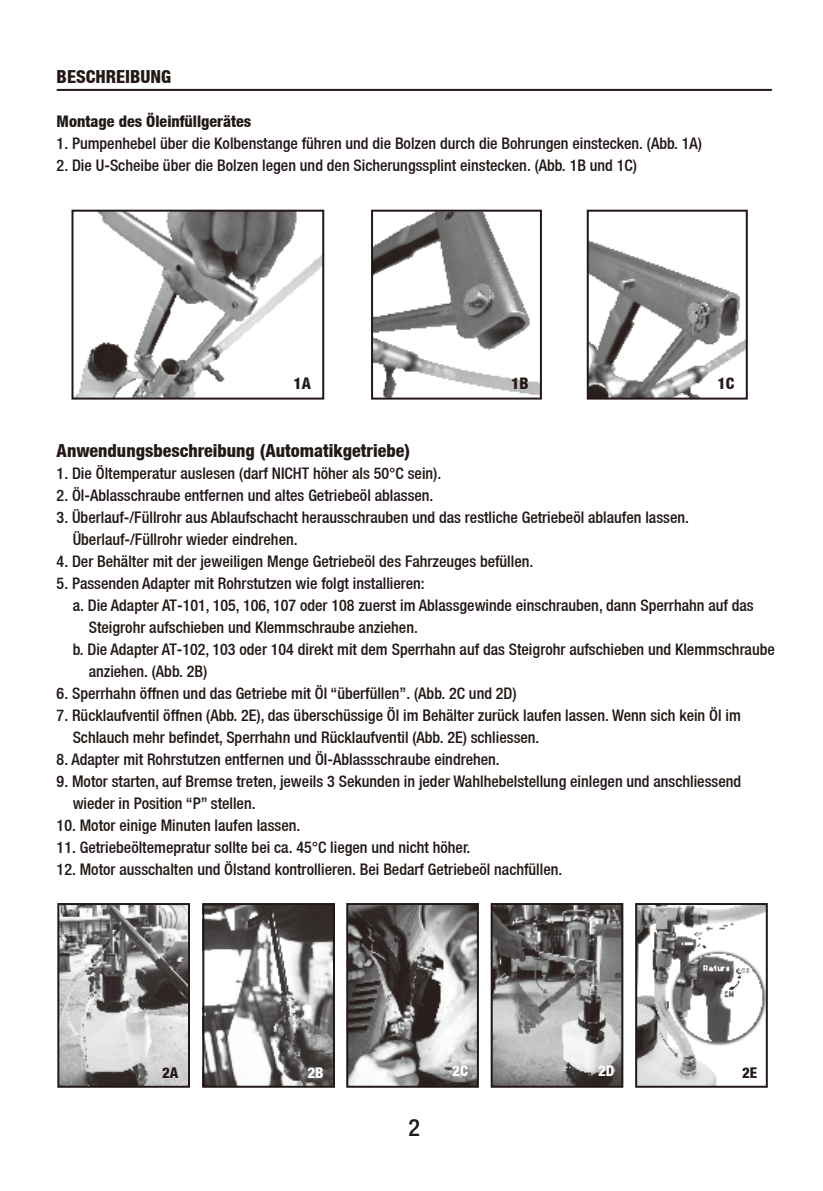
<style>
.page{position:relative;width:823px;height:1191px;background:#fff}
.page>*{position:absolute;margin:0;border:0;box-sizing:border-box;transform-origin:0 0}
.t1{font:500 condensed 24px "Helvetica Neue LT";color:#221815}
.t2{font:800 condensed 18px "Helvetica Neue LT";color:#221815}
.t3{font:500 condensed 16px/22px "Helvetica Neue LT";color:#221815}
.t4{font:800 condensed 16px "Helvetica Neue LT";color:#221815}
.t5{font:800 condensed 14.8px "Helvetica Neue LT";color:#fff}
.t6{font:800 condensed 14.8px "Helvetica Neue LT";color:#221815}
</style>
<div class="page">
<hr style="left:57px;top:89px;width:714px;height:2px;background:#221815">
<img style="left:76px;top:213px;width:245px;height:183px">
<div style="left:71px;top:210px;width:253px;height:189px;border:2px solid #221815"></div>
<img style="left:374px;top:213px;width:164px;height:183px">
<div style="left:371px;top:210px;width:170px;height:189px;border:2px solid #221815"></div>
<img style="left:589px;top:240px;width:155px;height:156px">
<div style="left:586px;top:210px;width:161px;height:189px;border:2px solid #221815"></div>
<img style="left:60px;top:906px;width:127px;height:178px">
<div style="left:57px;top:903px;width:133px;height:184px;border:2px solid #221815"></div>
<img style="left:205px;top:906px;width:127px;height:178px">
<div style="left:202px;top:903px;width:133px;height:184px;border:2px solid #221815"></div>
<img style="left:349px;top:906px;width:126px;height:178px">
<div style="left:346px;top:903px;width:132px;height:184px;border:2px solid #221815"></div>
<img style="left:493px;top:906px;width:127px;height:178px">
<div style="left:490px;top:903px;width:133px;height:184px;border:2px solid #221815"></div>
<img style="left:637px;top:906px;width:127px;height:178px">
<div style="left:634px;top:903px;width:133px;height:184px;border:2px solid #221815"></div>
<p class="t2" style="left:57px;top:65px;width:116px">BESCHREIBUNG</p>
<p class="t4" style="left:57px;top:111px;width:196px">Montage des Öleinfüllgerätes</p>
<p class="t3" style="left:57px;top:132px;width:646px">1. Pumpenhebel über die Kolbenstange führen und die Bolzen durch die Bohrungen einstecken. (Abb. 1A)</p>
<p class="t3" style="left:57px;top:154px;width:581px">2. Die U-Scheibe über die Bolzen legen und den Sicherungssplint einstecken. (Abb. 1B und 1C)</p>
<p class="t4" style="left:293px;top:373px;width:19px">1A</p>
<p class="t4" style="left:511px;top:373px;width:19px">1B</p>
<p class="t4" style="left:717px;top:373px;width:18px">1C</p>
<p class="t2" style="left:57px;top:439px;width:355px">Anwendungsbeschreibung (Automatikgetriebe)</p>
<p class="t3" style="left:57px;top:462px;width:386px">1. Die Öltemperatur auslesen (darf NICHT höher als 50°C sein).</p>
<p class="t3" style="left:57px;top:484px;width:378px">2. Öl-Ablasschraube entfernen und altes Getriebeöl ablassen.</p>
<p class="t3" style="left:73px;top:506px;width:617px;text-indent:-16px">3. Überlauf-/Füllrohr aus Ablaufschacht herausschrauben und das restliche Getriebeöl ablaufen lassen.<br>Überlauf-/Füllrohr wieder eindrehen.</p>
<p class="t3" style="left:57px;top:550px;width:478px">4. Der Behälter mit der jeweiligen Menge Getriebeöl des Fahrzeuges befüllen.</p>
<p class="t3" style="left:57px;top:572px;width:369px">5. Passenden Adapter mit Rohrstutzen wie folgt installieren:</p>
<p class="t3" style="left:73px;top:594px;width:682px">a. Die Adapter AT-101, 105, 106, 107 oder 108 zuerst im Ablassgewinde einschrauben, dann Sperrhahn auf das</p>
<p class="t3" style="left:89px;top:616px;width:330px">Steigrohr aufschieben und Klemmschraube anziehen.</p>
<p class="t3" style="left:73px;top:638px;width:703px">b. Die Adapter AT-102, 103 oder 104 direkt mit dem Sperrhahn auf das Steigrohr aufschieben und Klemmschraube</p>
<p class="t3" style="left:89px;top:660px;width:120px">anziehen. (Abb. 2B)</p>
<p class="t3" style="left:57px;top:682px;width:461px">6. Sperrhahn öffnen und das Getriebe mit Öl “überfüllen”. (Abb. 2C und 2D)</p>
<p class="t3" style="left:73px;top:704px;width:669px;text-indent:-16px">7. Rücklaufventil öffnen (Abb. 2E), das überschüssige Öl im Behälter zurück laufen lassen. Wenn sich kein Öl im<br>Schlauch mehr befindet, Sperrhahn und Rücklaufventil (Abb. 2E) schliessen.</p>
<p class="t3" style="left:57px;top:748px;width:444px">8. Adapter mit Rohrstutzen entfernen und Öl-Ablassschraube eindrehen.</p>
<p class="t3" style="left:73px;top:770px;width:669px;text-indent:-16px">9. Motor starten, auf Bremse treten, jeweils 3 Sekunden in jeder Wahlhebelstellung einlegen und anschliessend wieder in Position “P” stellen.</p>
<p class="t3" style="left:57px;top:814px;width:245px">10. Motor einige Minuten laufen lassen.</p>
<p class="t3" style="left:57px;top:836px;width:415px">11. Getriebeöltemepratur sollte bei ca. 45°C liegen und nicht höher.</p>
<p class="t3" style="left:57px;top:858px;width:507px">12. Motor ausschalten und Ölstand kontrollieren. Bei Bedarf Getriebeöl nachfüllen.</p>
<p class="t6" style="left:162px;top:1063px;width:18px">2A</p>
<p class="t5" style="left:307px;top:1063px;width:18px">2B</p>
<p class="t5" style="left:452px;top:1061px;width:17px">2C</p>
<p class="t5" style="left:598px;top:1061px;width:18px">2D</p>
<p class="t6" style="left:741px;top:1063px;width:17px">2E</p>
<h1 class="t1" style="left:408px;top:1113px;width:13px">2</h1>
</div>
